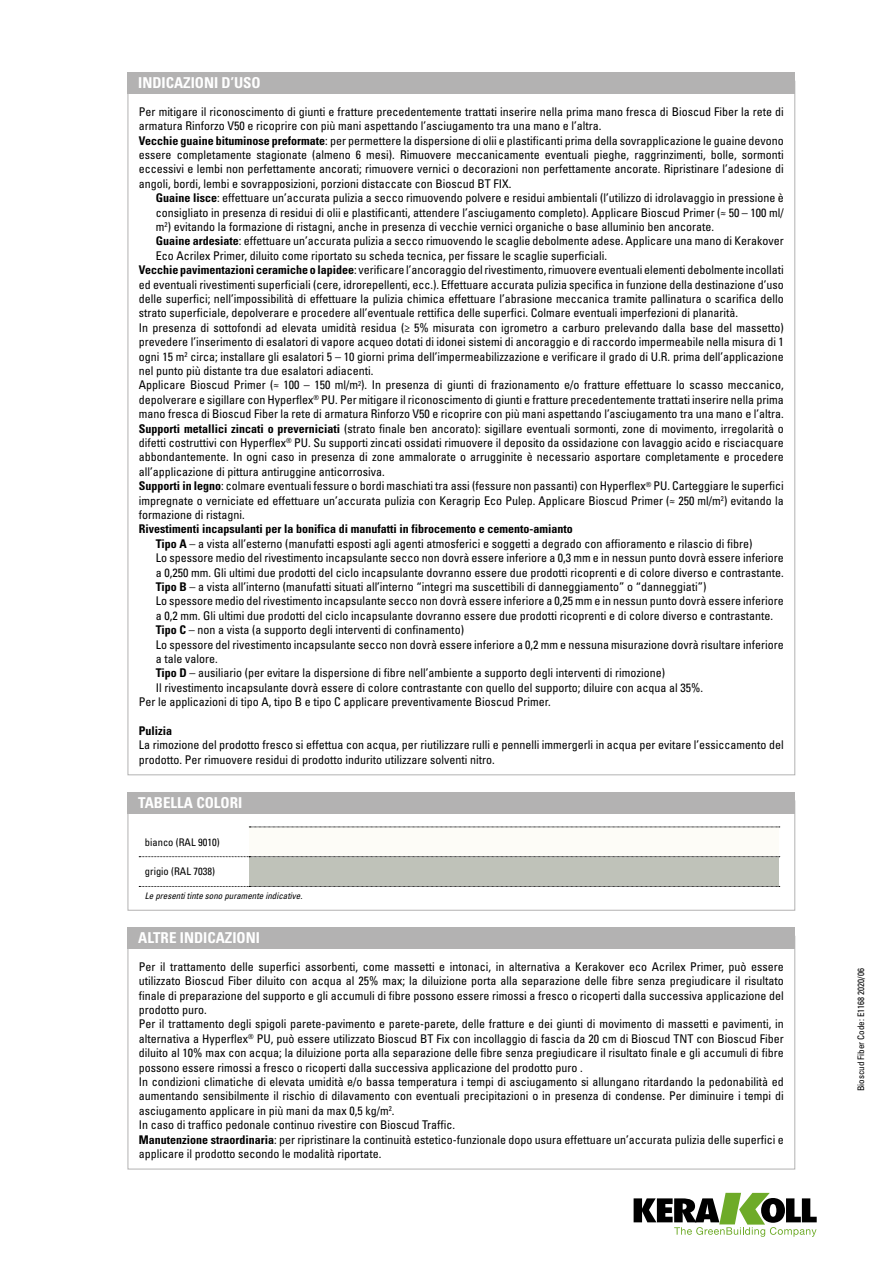
<style>
.page{position:relative;width:893px;height:1263px;background:#fff}
.page>*{position:absolute;margin:0;border:0;box-sizing:border-box;transform-origin:0 0}
.t1{font:700 condensed 15px "Univers LT Std";color:#fff}
.t2{font:condensed 12px/14.4px "Univers LT Std";color:#000}
.t3{font:700 condensed 12px "Univers LT Std";color:#000}
.t4{font:condensed 10.5px "Univers LT Std";color:#000}
.t5{font:italic condensed 9px "Univers LT Std";color:#000}
.t6{font:condensed 9px "Univers LT Std";color:#000}
.s1{font-weight:700}
</style>
<div class="page">
<svg style="left:634px;top:1193px;width:183px;height:44px"></svg>
<div style="left:128px;top:72px;width:667px;height:22px;background:#b3b2b2"></div>
<div style="left:249px;top:827px;width:530px;height:30px;background:#fdfcf7"></div>
<div style="left:249px;top:857px;width:530px;height:29px;background:#bfc2b9"></div>
<svg style="left:249px;top:827px;width:531px;height:1px"></svg>
<svg style="left:139px;top:856px;width:641px;height:1px"></svg>
<svg style="left:139px;top:886px;width:641px;height:1px"></svg>
<div style="left:128px;top:800px;width:667px;height:110px;border:1px solid #b3b2b2"></div>
<div style="left:128px;top:792px;width:667px;height:21px;background:#b3b2b2"></div>
<div style="left:128px;top:927px;width:667px;height:22px;background:#b3b2b2"></div>
<p class="t1" style="left:138px;top:74px;width:124px">INDICAZIONI D’USO</p>
<p class="t2" style="left:139px;top:104px;width:646px">Per mitigare il riconoscimento di giunti e fratture precedentemente trattati inserire nella prima mano fresca di Bioscud Fiber la rete di armatura Rinforzo V50 e ricoprire con più mani aspettando l’asciugamento tra una mano e l’altra.<br><span class="s1">Vecchie guaine bituminose preformate</span>: per permettere la dispersione di olii e plastificanti prima della sovrapplicazione le guaine devono essere completamente stagionate (almeno 6 mesi). Rimuovere meccanicamente eventuali pieghe, raggrinzimenti, bolle, sormonti eccessivi e lembi non perfettamente ancorati; rimuovere vernici o decorazioni non perfettamente ancorate. Ripristinare l’adesione di angoli, bordi, lembi e sovrapposizioni, porzioni distaccate con Bioscud BT FIX.</p>
<p class="t2" style="left:156px;top:191px;width:629px"><span class="s1">Guaine lisce</span>: effettuare un’accurata pulizia a secco rimuovendo polvere e residui ambientali (l’utilizzo di idrolavaggio in pressione è</p>
<p class="t2" style="left:156px;top:205px;width:629px">consigliato in presenza di residui di olii e plastificanti, attendere l’asciugamento completo). Applicare Bioscud Primer (≈ 50 – 100 ml/</p>
<p class="t2" style="left:156px;top:219px;width:560px">m<sup>2</sup>) evitando la formazione di ristagni, anche in presenza di vecchie vernici organiche o base alluminio ben ancorate.</p>
<p class="t2" style="left:156px;top:234px;width:629px"><span class="s1">Guaine ardesiate</span>: effettuare un’accurata pulizia a secco rimuovendo le scaglie debolmente adese. Applicare una mano di Kerakover</p>
<p class="t2" style="left:156px;top:248px;width:453px">Eco Acrilex Primer, diluito come riportato su scheda tecnica, per fissare le scaglie superficiali.</p>
<p class="t2" style="left:139px;top:263px;width:646px"><span class="s1">Vecchie pavimentazioni ceramiche o lapidee</span>: verificare l’ancoraggio del rivestimento, rimuovere eventuali elementi debolmente incollati</p>
<p class="t2" style="left:139px;top:277px;width:646px">ed eventuali rivestimenti superficiali (cere, idrorepellenti, ecc.). Effettuare accurata pulizia specifica in funzione della destinazione d’uso</p>
<p class="t2" style="left:139px;top:291px;width:646px">delle superfici; nell’impossibilità di effettuare la pulizia chimica effettuare l’abrasione meccanica tramite pallinatura o scarifica dello</p>
<p class="t2" style="left:139px;top:306px;width:601px">strato superficiale, depolverare e procedere all’eventuale rettifica delle superfici. Colmare eventuali imperfezioni di planarità.</p>
<p class="t2" style="left:139px;top:320px;width:646px">In presenza di sottofondi ad elevata umidità residua (≥ 5% misurata con igrometro a carburo prelevando dalla base del massetto)</p>
<p class="t2" style="left:139px;top:335px;width:646px">prevedere l’inserimento di esalatori di vapore acqueo dotati di idonei sistemi di ancoraggio e di raccordo impermeabile nella misura di 1</p>
<p class="t2" style="left:139px;top:349px;width:646px">ogni 15 m<sup>2</sup> circa; installare gli esalatori 5 – 10 giorni prima dell’impermeabilizzazione e verificare il grado di U.R. prima dell’applicazione</p>
<p class="t2" style="left:139px;top:363px;width:236px">nel punto più distante tra due esalatori adiacenti.</p>
<p class="t2" style="left:139px;top:378px;width:646px">Applicare Bioscud Primer (≈ 100 – 150 ml/m<sup>2</sup>). In presenza di giunti di frazionamento e/o fratture effettuare lo scasso meccanico,</p>
<p class="t2" style="left:139px;top:392px;width:646px">depolverare e sigillare con Hyperflex<sup>®</sup> PU. Per mitigare il riconoscimento di giunti e fratture precedentemente trattati inserire nella prima</p>
<p class="t2" style="left:139px;top:407px;width:646px">mano fresca di Bioscud Fiber la rete di armatura Rinforzo V50 e ricoprire con più mani aspettando l’asciugamento tra una mano e l’altra.</p>
<p class="t2" style="left:139px;top:421px;width:646px"><span class="s1">Supporti metallici zincati o preverniciati</span> (strato finale ben ancorato): sigillare eventuali sormonti, zone di movimento, irregolarità o</p>
<p class="t2" style="left:139px;top:435px;width:646px">difetti costruttivi con Hyperflex<sup>®</sup> PU. Su supporti zincati ossidati rimuovere il deposito da ossidazione con lavaggio acido e risciacquare</p>
<p class="t2" style="left:139px;top:450px;width:646px">abbondantemente. In ogni caso in presenza di zone ammalorate o arrugginite è necessario asportare completamente e procedere</p>
<p class="t2" style="left:139px;top:464px;width:247px">all’applicazione di pittura antiruggine anticorrosiva.</p>
<p class="t2" style="left:139px;top:479px;width:646px"><span class="s1">Supporti in legno</span>: colmare eventuali fessure o bordi maschiati tra assi (fessure non passanti) con Hyperflex<sup>®</sup> PU. Carteggiare le superfici</p>
<p class="t2" style="left:139px;top:493px;width:646px">impregnate o verniciate ed effettuare un’accurata pulizia con Keragrip Eco Pulep. Applicare Bioscud Primer (≈ 250 ml/m<sup>2</sup>) evitando la</p>
<p class="t2" style="left:139px;top:507px;width:107px">formazione di ristagni.</p>
<p class="t3" style="left:139px;top:522px;width:436px">Rivestimenti incapsulanti per la bonifica di manufatti in fibrocemento e cemento-amianto</p>
<p class="t2" style="left:156px;top:536px;width:598px"><span class="s1">Tipo A</span> – a vista all’esterno (manufatti esposti agli agenti atmosferici e soggetti a degrado con affioramento e rilascio di fibre)</p>
<p class="t2" style="left:156px;top:551px;width:629px">Lo spessore medio del rivestimento incapsulante secco non dovrà essere inferiore a 0,3 mm e in nessun punto dovrà essere inferiore</p>
<p class="t2" style="left:156px;top:565px;width:629px">a 0,250 mm. Gli ultimi due prodotti del ciclo incapsulante dovranno essere due prodotti ricoprenti e di colore diverso e contrastante.</p>
<p class="t2" style="left:156px;top:579px;width:552px"><span class="s1">Tipo B</span> – a vista all’interno (manufatti situati all’interno “integri ma suscettibili di danneggiamento” o “danneggiati”)</p>
<p class="t2" style="left:156px;top:594px;width:629px">Lo spessore medio del rivestimento incapsulante secco non dovrà essere inferiore a 0,25 mm e in nessun punto dovrà essere inferiore</p>
<p class="t2" style="left:156px;top:608px;width:619px">a 0,2 mm. Gli ultimi due prodotti del ciclo incapsulante dovranno essere due prodotti ricoprenti e di colore diverso e contrastante.</p>
<p class="t2" style="left:156px;top:623px;width:310px"><span class="s1">Tipo C</span> – non a vista (a supporto degli interventi di confinamento)</p>
<p class="t2" style="left:156px;top:637px;width:629px">Lo spessore del rivestimento incapsulante secco non dovrà essere inferiore a 0,2 mm e nessuna misurazione dovrà risultare inferiore</p>
<p class="t2" style="left:156px;top:651px;width:63px">a tale valore.</p>
<p class="t2" style="left:156px;top:666px;width:511px"><span class="s1">Tipo D</span> – ausiliario (per evitare la dispersione di fibre nell’ambiente a supporto degli interventi di rimozione)</p>
<p class="t2" style="left:156px;top:680px;width:549px">Il rivestimento incapsulante dovrà essere di colore contrastante con quello del supporto; diluire con acqua al 35%.</p>
<p class="t2" style="left:139px;top:695px;width:413px">Per le applicazioni di tipo A, tipo B e tipo C applicare preventivamente Bioscud Primer.</p>
<p class="t3" style="left:139px;top:723px;width:35px">Pulizia</p>
<p class="t2" style="left:139px;top:738px;width:646px">La rimozione del prodotto fresco si effettua con acqua, per riutilizzare rulli e pennelli immergerli in acqua per evitare l’essiccamento del prodotto. Per rimuovere residui di prodotto indurito utilizzare solventi nitro.</p>
<p class="t1" style="left:138px;top:793px;width:106px">TABELLA COLORI</p>
<p class="t4" style="left:145px;top:835px;width:76px">bianco (RAL 9010)</p>
<p class="t4" style="left:145px;top:865px;width:71px">grigio (RAL 7038)</p>
<p class="t5" style="left:145px;top:890px;width:159px">Le presenti tinte sono puramente indicative.</p>
<p class="t1" style="left:138px;top:929px;width:123px">ALTRE INDICAZIONI</p>
<p class="t2" style="left:139px;top:959px;width:646px">Per il trattamento delle superfici assorbenti, come massetti e intonaci, in alternativa a Kerakover eco Acrilex Primer, può essere utilizzato Bioscud Fiber diluito con acqua al 25% max; la diluizione porta alla separazione delle fibre senza pregiudicare il risultato finale di preparazione del supporto e gli accumuli di fibre possono essere rimossi a fresco o ricoperti dalla successiva applicazione del prodotto puro.<br>Per il trattamento degli spigoli parete-pavimento e parete-parete, delle fratture e dei giunti di movimento di massetti e pavimenti, in alternativa a Hyperflex<sup>®</sup> PU, può essere utilizzato Bioscud BT Fix con incollaggio di fascia da 20 cm di Bioscud TNT con Bioscud Fiber diluito al 10% max con acqua; la diluizione porta alla separazione delle fibre senza pregiudicare il risultato finale e gli accumuli di fibre possono essere rimossi a fresco o ricoperti dalla successiva applicazione del prodotto puro .<br>In condizioni climatiche di elevata umidità e/o bassa temperatura i tempi di asciugamento si allungano ritardando la pedonabilità ed aumentando sensibilmente il rischio di dilavamento con eventuali precipitazioni o in presenza di condense. Per diminuire i tempi di asciugamento applicare in più mani da max 0,5 kg/m<sup>2</sup>.<br>In caso di traffico pedonale continuo rivestire con Bioscud Traffic.<br><span class="s1">Manutenzione straordinaria</span>: per ripristinare la continuità estetico-funzionale dopo usura effettuare un’accurata pulizia delle superfici e applicare il prodotto secondo le modalità riportate.</p>
<p class="t6" style="left:855px;top:1091px;width:124px;rotate:-90deg">Bioscud Fiber Code: E1168 2020/06</p>
</div>
